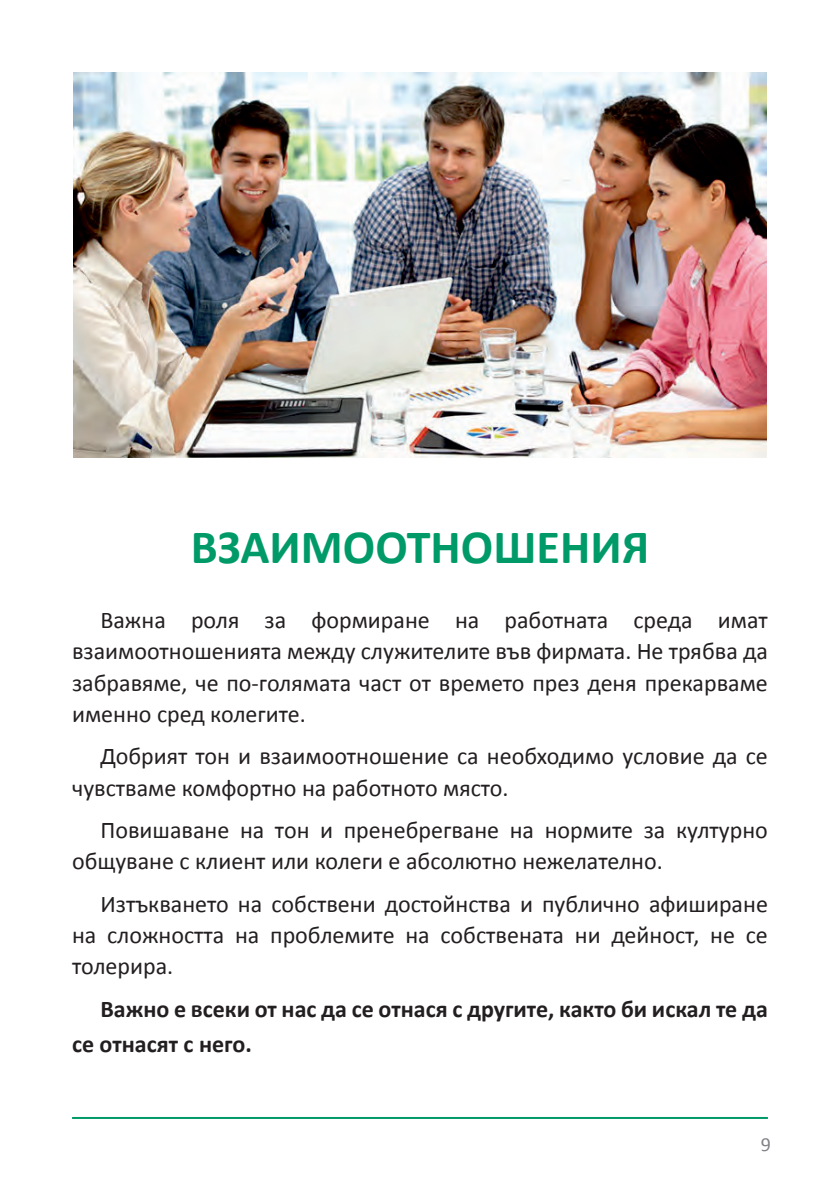
<style>
.page{position:relative;width:840px;height:1191px;background:#fff}
.page>*{position:absolute;margin:0;border:0;box-sizing:border-box;transform-origin:0 0}
.t1{font:700 48px "Calibri";color:#009a68}
.t2{font:24px/31.2px "Calibri";color:#231f20;text-align:justify}
.Body_Text{font:700 24px/35.2px "Calibri";color:#231f20}
.t3{font:20px "Calibri";color:#808285}
</style>
<div class="page">
<hr style="left:72px;top:1117px;width:695px;height:2px;background:#009a68">
<img style="left:74px;top:72px;width:691px;height:386px">
<p class="t1" style="left:191px;top:516px;width:459px">ВЗАИМООТНОШЕНИЯ</p>
<p class="t2" style="left:72px;top:604px;width:697px;text-indent:28px">Важна роля за формиране на работната среда имат взаимоотношенията между служителите във фирмата. Не трябва да забравяме, че по-голямата част от времето през деня прекарваме именно сред колегите.</p>
<p class="t2" style="left:72px;top:741px;width:697px;text-indent:28px">Добрият тон и взаимоотношение са необходимо условие да се чувстваме комфортно на работното място.</p>
<p class="t2" style="left:72px;top:814px;width:697px;text-indent:28px">Повишаване на тон и пренебрегване на нормите за културно общуване с клиент или колеги е абсолютно нежелателно.</p>
<p class="t2" style="left:72px;top:888px;width:697px;text-indent:28px">Изтъкването на собствени достойнства и публично афиширане на сложността на проблемите на собствената ни дейност, не се толерира.</p>
<p class="Body_Text" style="left:72px;top:991px;width:697px;text-indent:28px">Важно е всеки от нас да се отнася с другите, както би искал те да се отнасят с него.</p>
<p class="t3" style="left:760px;top:1131px;width:12px">9</p>
</div>
